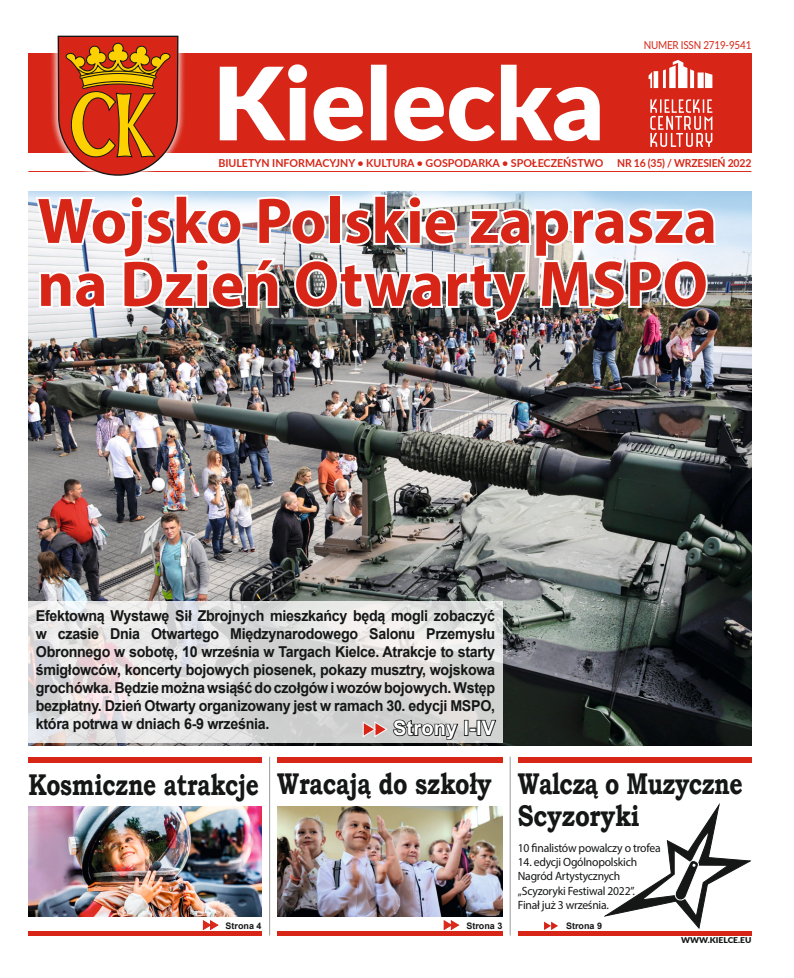
<style>
.page{position:relative;width:794px;height:978px;background:#fff}
.page>*{position:absolute;margin:0;border:0;box-sizing:border-box;transform-origin:0 0}
.Tytuł_str1_glowny{font:700 65px/63px "Myriad Pro";color:#d72617}
.Tytul_str_1_zapowied{font:700 30px/32px "Bookman Old Style";letter-spacing:-.01em;color:#151616;scale:.77 1}
.Tytul_str_1_zapowied-2{font:700 30px "Bookman Old Style";letter-spacing:-.01em;color:#151616;scale:.76 1}
.Tytul_str_1_zapowied-3{font:700 30px "Bookman Old Style";letter-spacing:-.01em;color:#151616;scale:.78 1}
.Czynaj_na_stronie{font:700 20px "Arial";letter-spacing:.01em;color:#fff}
.Tekst_podstawowy{font:700 15px/18px "Arial";letter-spacing:-.02em;color:#151616;text-align:justify;scale:.95 1}
.Podtytul{font:12px/14.4px "Myriad Pro";letter-spacing:-.02em;color:#151616}
.Tekst_podstawowy-2{font:700 11px "Lato";color:#d72617}
.Tekst_podstawowy-3{font:700 11px "Lato";letter-spacing:-.02em;color:#d72617;scale:.95 1}
.Tekst_podstawowy-4{font:11px "Lato";letter-spacing:-.02em;color:#d72617;scale:.9 1}
.Tytul_str_1_zapowied-4{font:700 9px "Arial";color:#151616}
.Tekst_podstawowy-5{font:900 8px "Lato";color:#151616;scale:1.06 1}
</style>
<div class="page">
<img style="left:277px;top:806px;width:225px;height:111px">
<hr style="left:28px;top:171px;width:723px;height:1px;background:#db291a">
<div style="left:28px;top:54px;width:723px;height:99px;background:#d72617"></div>
<div style="left:50px;top:28px;width:136px;height:156px;background:#fff;opacity:.75"></div>
<svg style="left:57px;top:35px;width:122px;height:141px"></svg>
<svg style="left:220px;top:64px;width:380px;height:77px"></svg>
<svg style="left:650px;top:99px;width:62px;height:48px"></svg>
<svg style="left:648px;top:60px;width:64px;height:28px"></svg>
<img style="left:28px;top:191px;width:723px;height:555px">
<div style="left:28px;top:757px;width:234px;height:5px;background:#d72617"></div>
<div style="left:518px;top:757px;width:233px;height:5px;background:#d72617"></div>
<div style="left:28px;top:931px;width:234px;height:5px;background:#d72617"></div>
<hr style="left:269px;top:757px;width:1px;height:179px;background:#999">
<div style="left:277px;top:757px;width:225px;height:5px;background:#d72617"></div>
<div style="left:277px;top:931px;width:225px;height:5px;background:#d72617"></div>
<svg style="left:544px;top:922px;width:14px;height:8px"></svg>
<div style="left:518px;top:931px;width:233px;height:5px;background:#d72617"></div>
<svg style="left:443px;top:920px;width:17px;height:11px"></svg>
<img style="left:33px;top:193px;width:685px;height:132px">
<hr style="left:510px;top:757px;width:1px;height:179px;background:#999">
<svg style="left:28px;top:601px;width:475px;height:142px"></svg>
<svg style="left:362px;top:718px;width:97px;height:23px"></svg>
<div style="left:464px;top:720px;width:4px;height:16px;border:2px solid #151616"></div>
<svg style="left:469px;top:719px;width:28px;height:18px"></svg>
<svg style="left:202px;top:920px;width:17px;height:11px"></svg>
<img style="left:28px;top:806px;width:234px;height:111px">
<svg style="left:604px;top:803px;width:147px;height:126px"></svg>
<p class="Tekst_podstawowy-4" style="left:643px;top:37px;width:121px">NUMER ISSN 2719-9541</p>
<p class="Tekst_podstawowy-2" style="left:218px;top:155px;width:386px">BIULETYN INFORMACYJNY • KULTURA • GOSPODARKA • SPOŁECZEŃSTWO</p>
<p class="Tekst_podstawowy-3" style="left:617px;top:155px;width:143px">NR 16 (35) / WRZESIEŃ 2022</p>
<h1 class="Tytuł_str1_glowny" style="left:37px;top:187px;width:681px">Wojsko Polskie zaprasza na Dzień Otwarty MSPO</h1>
<p class="Tekst_podstawowy" style="left:36px;top:607px;width:485px">Efektowną Wystawę Sił Zbrojnych mieszkańcy będą mogli zobaczyć w czasie Dnia Otwartego Międzynarodowego Salonu Przemysłu Obronnego w sobotę, 10 września w Targach Kielce. Atrakcje to starty śmigłowców, koncerty bojowych piosenek, pokazy musztry, wojskowa grochówka. Będzie można wsiąść do czołgów i wozów bojowych. Wstęp bezpłatny. Dzień Otwarty organizowany jest w ramach 30. edycji MSPO, która potrwa w dniach 6-9 września.</p>
<h3 class="Czynaj_na_stronie" style="left:393px;top:714px;width:104px">Strony I-IV</h3>
<h1 class="Tytul_str_1_zapowied-2" style="left:28px;top:763px;width:305px">Kosmiczne atrakcje</h1>
<h1 class="Tytul_str_1_zapowied-3" style="left:277px;top:762px;width:276px">Wracają do szkoły</h1>
<h1 class="Tytul_str_1_zapowied-4" style="left:226px;top:919px;width:38px">Strona 4</h1>
<h1 class="Tytul_str_1_zapowied-4" style="left:466px;top:919px;width:38px">Strona 3</h1>
<h1 class="Tytul_str_1_zapowied" style="left:518px;top:768px;width:294px">Walczą o Muzyczne<br>Scyzoryki</h1>
<h2 class="Podtytul" style="left:518px;top:840px;width:144px">10 finalistów powalczy o trofea</h2>
<h2 class="Podtytul" style="left:518px;top:855px;width:121px">14. edycji Ogólnopolskich<br>Nagród Artystycznych „Scyzoryki Festiwal 2022”.<br>Finał już 3 września.</h2>
<h1 class="Tytul_str_1_zapowied-4" style="left:566px;top:919px;width:38px">Strona 9</h1>
<p class="Tekst_podstawowy-5" style="left:681px;top:934px;width:68px">WWW.KIELCE.EU</p>
</div>
